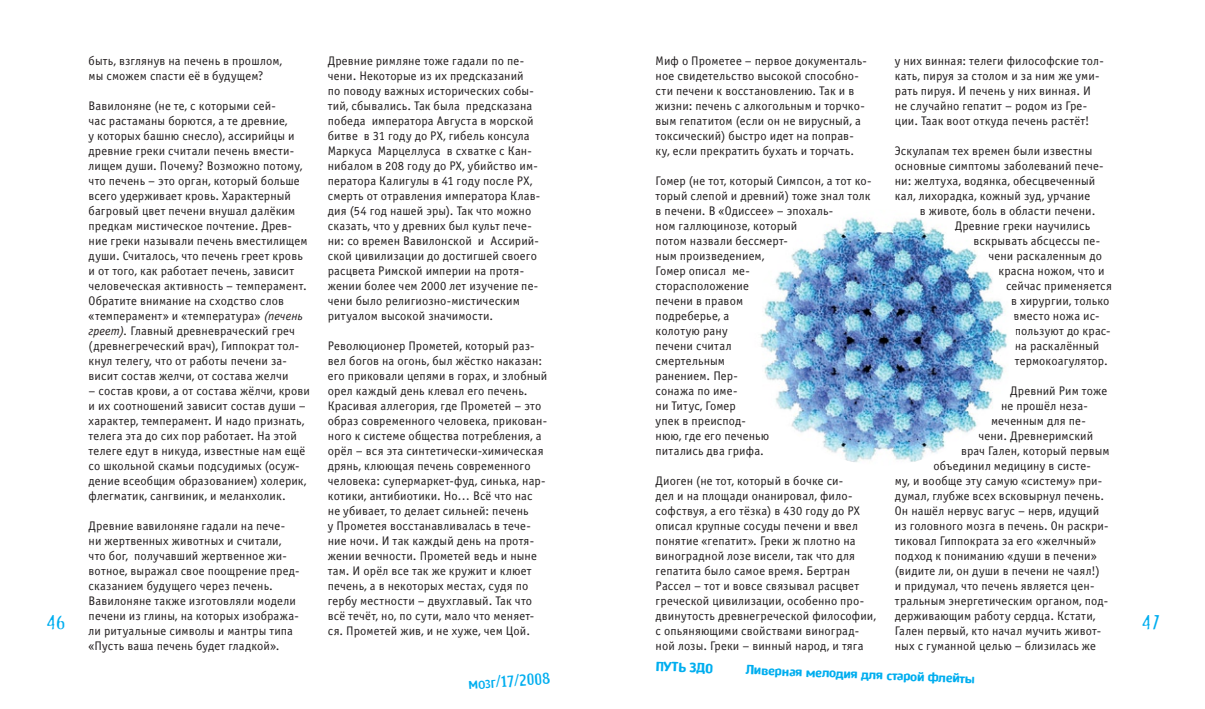
<style>
.page{position:relative;width:1205px;height:709px;background:#fff}
.page>*{position:absolute;margin:0;border:0;box-sizing:border-box;transform-origin:0 0}
.t1{font:18.75px "SC Amofobia Rain C";color:#00aeef}
.t2{font:15px "SC Amofobia C";color:#00aeef}
.t3{font:12.5px/15px "Officina Sans C";letter-spacing:.01em;color:#231f20}
.t4{font:700 12.5px "SC Amofobia C";color:#00aeef}
.s1{font-style:italic}
</style>
<div class="page">
<img style="left:760px;top:217px;width:248px;height:245px">
<h1 class="t1" style="left:47px;top:611px;width:20px">46</h1>
<p class="t3" style="left:89px;top:54px;width:195px">быть, взглянув на печень в прошлом, мы сможем спасти её в будущем?</p>
<p class="t3" style="left:89px;top:99px;width:220px">Вавилоняне (не те, с которыми сей-<br>час растаманы борются, а те древние,<br>у которых башню снесло), ассирийцы и древние греки считали печень вмести&shy;лищем души. Почему? Возможно потому, что печень – это орган, который больше всего удерживает кровь. Характерный багровый цвет печени внушал далёким предкам мистическое почтение. Древ&shy;ние греки называли печень вместилищем души. Считалось, что печень греет кровь и от того, как работает печень, зависит человеческая активность – темперамент.<br>Обратите внимание на сходство слов «темперамент» и «температура» <span class="s1">(печень греет).</span> Главный древневраческий греч (древнегреческий врач), Гиппократ тол&shy;кнул телегу, что от работы печени за&shy;висит состав желчи, от состава желчи</p>
<p class="t3" style="left:89px;top:384px;width:223px">– состав крови, а от состава жёлчи, крови и их соотношений зависит состав души – характер, темперамент. И надо признать, телега эта до сих пор работает. На этой телеге едут в никуда, известные нам ещё со школьной скамьи подсудимых (осуж&shy;дение всеобщим образованием) холерик, флегматик, сангвиник, и меланхолик.</p>
<p class="t3" style="left:89px;top:519px;width:213px">Древние вавилоняне гадали на пече&shy;ни жертвенных животных и считали, что бог, получавший жертвенное жи&shy;вотное, выражал свое поощрение пред&shy;сказанием будущего через печень.<br>Вавилоняне также изготовляли модели печени из глины, на которых изобража&shy;ли ритуальные символы и мантры типа «Пусть ваша печень будет гладкой».</p>
<p class="t3" style="left:328px;top:54px;width:214px">Древние римляне тоже гадали по пе&shy;чени. Некоторые из их предсказаний<br>по поводу важных исторических собы&shy;тий, сбывались. Так была предсказана победа императора Августа в морской битве в 31 году до РХ, гибель консула Маркуса Марцеллуса в схватке с Кан&shy;нибалом в 208 году до РХ, убийство им&shy;ператора Калигулы в 41 году после РХ, смерть от отравления императора Клав&shy;дия (54 год нашей эры). Так что можно сказать, что у древних был культ пече&shy;ни: со времен Вавилонской и Ассирий&shy;ской цивилизации до достигшей своего расцвета Римской империи на протя&shy;жении более чем 2000 лет изучение пе&shy;чени было религиозно-мистическим ритуалом высокой значимости.</p>
<p class="t3" style="left:328px;top:339px;width:221px">Революционер Прометей, который раз&shy;вел богов на огонь, был жёстко наказан: его приковали цепями в горах, и злобный орел каждый день клевал его печень.<br>Красивая аллегория, где Прометей – это образ современного человека, прикован&shy;ного к системе общества потребления, а орёл – вся эта синтетически-химическая дрянь, клюющая печень современного человека: супермаркет-фуд, синька, нар&shy;котики, антибиотики. Но… Всё что нас не убивает, то делает сильней: печень<br>у Прометея восстанавливалась в тече&shy;ние ночи. И так каждый день на протя&shy;жении вечности. Прометей ведь и ныне там. И орёл все так же кружит и клюет печень, а в некоторых местах, судя по гербу местности – двухглавый. Так что всё течёт, но, по сути, мало что меняет&shy;ся. Прометей жив, и не хуже, чем Цой.</p>
<p class="t2" style="left:468px;top:675px;width:83px;rotate:-4deg">мозг/17/2008</p>
<p class="t3" style="left:656px;top:54px;width:213px">Миф о Прометее – первое документаль&shy;ное свидетельство высокой способно&shy;сти печени к восстановлению. Так и в жизни: печень с алкогольным и торчко&shy;вым гепатитом (если он не вирусный, а токсический) быстро идет на поправ&shy;ку, если прекратить бухать и торчать.</p>
<p class="t3" style="left:656px;top:174px;width:217px">Гомер (не тот, который Симпсон, а тот ко&shy;торый слепой и древний) тоже знал толк в печени. В «Одиссее» – эпохаль-<br>ном галлюцинозе, который<br>потом назвали бессмерт-<br>ным произведением,<br>Гомер описал ме-<br>сторасположение<br>печени в правом<br>подреберье, а<br>колотую рану<br>печени считал<br>смертельным<br>ранением. Пер-<br>сонажа по име-<br>ни Титус, Гомер<br>упек в преиспод-<br>нюю, где его печенью<br>питались два грифа.</p>
<p class="t3" style="left:656px;top:474px;width:222px">Диоген (не тот, который в бочке си-<br>дел и на площади онанировал, фило&shy;софствуя, а его тёзка) в 430 году до РХ описал крупные сосуды печени и ввел понятие «гепатит». Греки ж плотно на виноградной лозе висели, так что для гепатита было самое время. Бертран Рассел – тот и вовсе связывал расцвет греческой цивилизации, особенно про&shy;двинутость древнегреческой философии, с опьяняющими свойствами виноград&shy;ной лозы. Греки – винный народ, и тяга</p>
<p class="t3" style="left:895px;top:54px;width:210px">у них винная: телеги философские тол&shy;кать, пируя за столом и за ним же уми&shy;рать пируя. И печень у них винная. И не случайно гепатит – родом из Гре&shy;ции. Таак воот откуда печень растёт!</p>
<p class="t3" style="left:895px;top:144px;width:210px">Эскулапам тех времен были известны основные симптомы заболеваний пече&shy;ни: желтуха, водянка, обесцвеченный кал, лихорадка, кожный зуд, урчание</p>
<p class="t3" style="left:920px;top:204px;width:177px">в животе, боль в области печени.</p>
<p class="t3" style="left:955px;top:219px;width:137px">Древние греки научились</p>
<p class="t3" style="left:973px;top:234px;width:128px">вскрывать абсцессы пе-</p>
<p class="t3" style="left:988px;top:249px;width:115px">чени раскаленным до</p>
<p class="t3" style="left:998px;top:264px;width:108px">красна ножом, что и</p>
<p class="t3" style="left:1006px;top:279px;width:108px">сейчас применяется</p>
<p class="t3" style="left:1011px;top:294px;width:100px">в хирургии, только</p>
<p class="t3" style="left:1013px;top:309px;width:88px">вместо ножа ис-</p>
<p class="t3" style="left:1015px;top:324px;width:97px">пользуют до крас-</p>
<p class="t3" style="left:1015px;top:339px;width:86px">на раскалённый</p>
<p class="t3" style="left:1015px;top:354px;width:94px">термокоагулятор.</p>
<p class="t3" style="left:1010px;top:384px;width:99px">Древний Рим тоже</p>
<p class="t3" style="left:1001px;top:399px;width:88px">не прошёл неза-</p>
<p class="t3" style="left:991px;top:414px;width:96px">меченным для пе-</p>
<p class="t3" style="left:978px;top:429px;width:116px">чени. Древнеримский</p>
<p class="t3" style="left:961px;top:444px;width:150px">врач Гален, который первым</p>
<p class="t3" style="left:933px;top:459px;width:159px">объединил медицину в систе-</p>
<p class="t3" style="left:895px;top:474px;width:209px">му, и вообще эту самую «систему» при-</p>
<p class="t3" style="left:895px;top:489px;width:211px">думал, глубже всех всковырнул печень.</p>
<p class="t3" style="left:895px;top:504px;width:206px">Он нашёл нервус вагус – нерв, идущий</p>
<p class="t3" style="left:895px;top:519px;width:215px">из головного мозга в печень. Он раскри-</p>
<p class="t3" style="left:895px;top:534px;width:203px">тиковал Гиппократа за его «желчный»</p>
<p class="t3" style="left:895px;top:549px;width:203px">подход к пониманию «души в печени»</p>
<p class="t3" style="left:895px;top:564px;width:207px">(видите ли, он души в печени не чаял!)</p>
<p class="t3" style="left:895px;top:579px;width:201px">и придумал, что печень является цен-</p>
<p class="t3" style="left:895px;top:594px;width:215px">тральным энергетическим органом, под-</p>
<p class="t3" style="left:895px;top:609px;width:202px">держивающим работу сердца. Кстати,</p>
<p class="t3" style="left:895px;top:624px;width:208px">Гален первый, кто начал мучить живот-</p>
<p class="t3" style="left:895px;top:639px;width:203px">ных с гуманной целью – близилась же</p>
<p class="t4" style="left:656px;top:659px;width:58px;rotate:2deg">ПУТЬ ЗДО</p>
<p class="t4" style="left:746px;top:663px;width:230px;rotate:2deg">Ливерная мелодия для старой флейты</p>
<h1 class="t1" style="left:1142px;top:612px;width:19px">47</h1>
</div>
